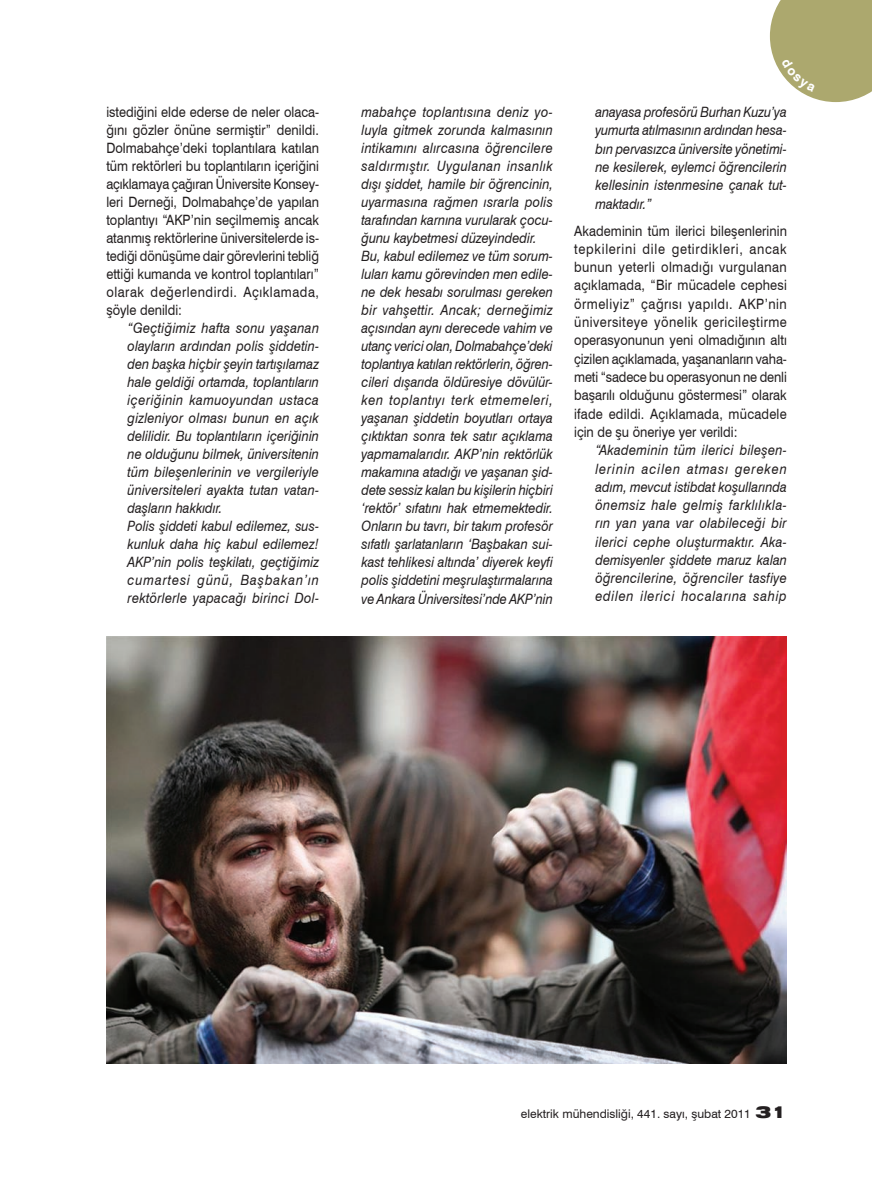
<style>
.page{position:relative;width:872px;height:1191px;background:#fff}
.page>*{position:absolute;margin:0;border:0;box-sizing:border-box;transform-origin:0 0}
.Paragraph_Style_Caption{font:italic 14.25px/18px "Swiss 721 BT";letter-spacing:.005em;color:#231f20;text-align:justify;scale:.9 1}
.Paragraph_Style_Body{font:14.25px/18px "Swiss 721 BT";letter-spacing:.02em;color:#231f20;text-align:justify;scale:.9 1}
.t1{font:12px "Swiss 721 BT";color:#231f20}
.s1{font-weight:900;font-stretch:expanded;font-size:16.5px}
</style>
<div class="page">
<img style="left:106px;top:636px;width:681px;height:427px">
<svg style="left:770px;top:0;width:102px;height:102px;background:#b5b27e"></svg>
<p class="Paragraph_Style_Body" style="left:106px;top:103px;width:238px">istediğini elde ederse de neler olaca&shy;ğını gözler önüne sermiştir” denildi.<br>Dolmabahçe’deki toplantılara katılan tüm rektörleri bu toplantıların içeriğini açıklamaya çağıran Üniversite Konsey&shy;leri Derneği, Dolmabahçe’de yapılan toplantıyı “AKP’nin seçilmemiş ancak atanmış rektörlerine üniversitelerde is&shy;tediği dönüşüme dair görevlerini tebliğ ettiği kumanda ve kontrol toplantıları” olarak değerlendirdi. Açıklamada, şöyle denildi:</p>
<p class="Paragraph_Style_Caption" style="left:128px;top:319px;width:214px">“Geçtiğimiz hafta sonu yaşanan olayların ardından polis şiddetin&shy;den başka hiçbir şeyin tartışılamaz hale geldiği ortamda, toplantıların içeriğinin kamuoyundan ustaca gizleniyor olması bunun en açık delilidir. Bu toplantıların içeriğinin ne olduğunu bilmek, üniversitenin tüm bileşenlerinin ve vergileriyle üniversiteleri ayakta tutan vatan&shy;daşların hakkıdır.</p>
<p class="Paragraph_Style_Caption" style="left:128px;top:517px;width:214px">Polis şiddeti kabul edilemez, sus&shy;kunluk daha hiç kabul edilemez!<br>AKP’nin polis teşkilatı, geçtiğimiz cumartesi günü, Başbakan’ın rektörlerle yapacağı birinci Dol-</p>
<p class="Paragraph_Style_Caption" style="left:361px;top:103px;width:214px">mabahçe toplantısına deniz yo&shy;luyla gitmek zorunda kalmasının intikamını alırcasına öğrencilere saldırmıştır. Uygulanan insanlık dışı şiddet, hamile bir öğrencinin, uyarmasına rağmen ısrarla polis tarafından karnına vurularak çocu&shy;ğunu kaybetmesi düzeyindedir.</p>
<p class="Paragraph_Style_Caption" style="left:361px;top:247px;width:214px">Bu, kabul edilemez ve tüm sorum&shy;luları kamu görevinden men edile&shy;ne dek hesabı sorulması gereken bir vahşettir. Ancak; derneğimiz açısından aynı derecede vahim ve utanç verici olan, Dolmabahçe’deki toplantıya katılan rektörlerin, öğren&shy;cileri dışarıda öldüresiye dövülür&shy;ken toplantıyı terk etmemeleri, yaşanan şiddetin boyutları ortaya çıktıktan sonra tek satır açıklama yapmamalarıdır. AKP’nin rektörlük makamına atadığı ve yaşanan şid&shy;dete sessiz kalan bu kişilerin hiçbiri ‘rektör’ sıfatını hak etmemektedir.<br>Onların bu tavrı, bir takım profesör sıfatlı şarlatanların ‘Başbakan sui&shy;kast tehlikesi altında’ diyerek keyfi polis şiddetini meşrulaştırmalarına ve Ankara Üniversitesi’nde AKP’nin</p>
<p class="Paragraph_Style_Caption" style="left:595px;top:103px;width:214px">anayasa profesörü Burhan Kuzu’ya yumurta atılmasının ardından hesa&shy;bın pervasızca üniversite yönetimi&shy;ne kesilerek, eylemci öğrencilerin kellesinin istenmesine çanak tut&shy;maktadır.”</p>
<p class="Paragraph_Style_Body" style="left:574px;top:221px;width:238px">Akademinin tüm ilerici bileşenlerinin tepkilerini dile getirdikleri, ancak bunun yeterli olmadığı vurgulanan açıklamada, “Bir mücadele cephesi örmeliyiz” çağrısı yapıldı. AKP’nin üniversiteye yönelik gericileştirme operasyonunun yeni olmadığının altı çizilen açıklamada, yaşananların vaha&shy;meti “sadece bu operasyonun ne denli başarılı olduğunu göstermesi” olarak ifade edildi. Açıklamada, mücadele için de şu öneriye yer verildi:</p>
<p class="Paragraph_Style_Caption" style="left:595px;top:441px;width:214px">“Akademinin tüm ilerici bileşen&shy;lerinin acilen atması gereken adım, mevcut istibdat koşullarında önemsiz hale gelmiş farklılıkla&shy;rın yan yana var olabileceği bir ilerici cephe oluşturmaktır. Aka&shy;demisyenler şiddete maruz kalan öğrencilerine, öğrenciler tasfiye edilen ilerici hocalarına sahip</p>
<p class="t1" style="left:521px;top:1106px;width:268px">elektrik mühendisliği, 441. sayı, şubat 2011 <span class="s1">31</span></p>
</div>
